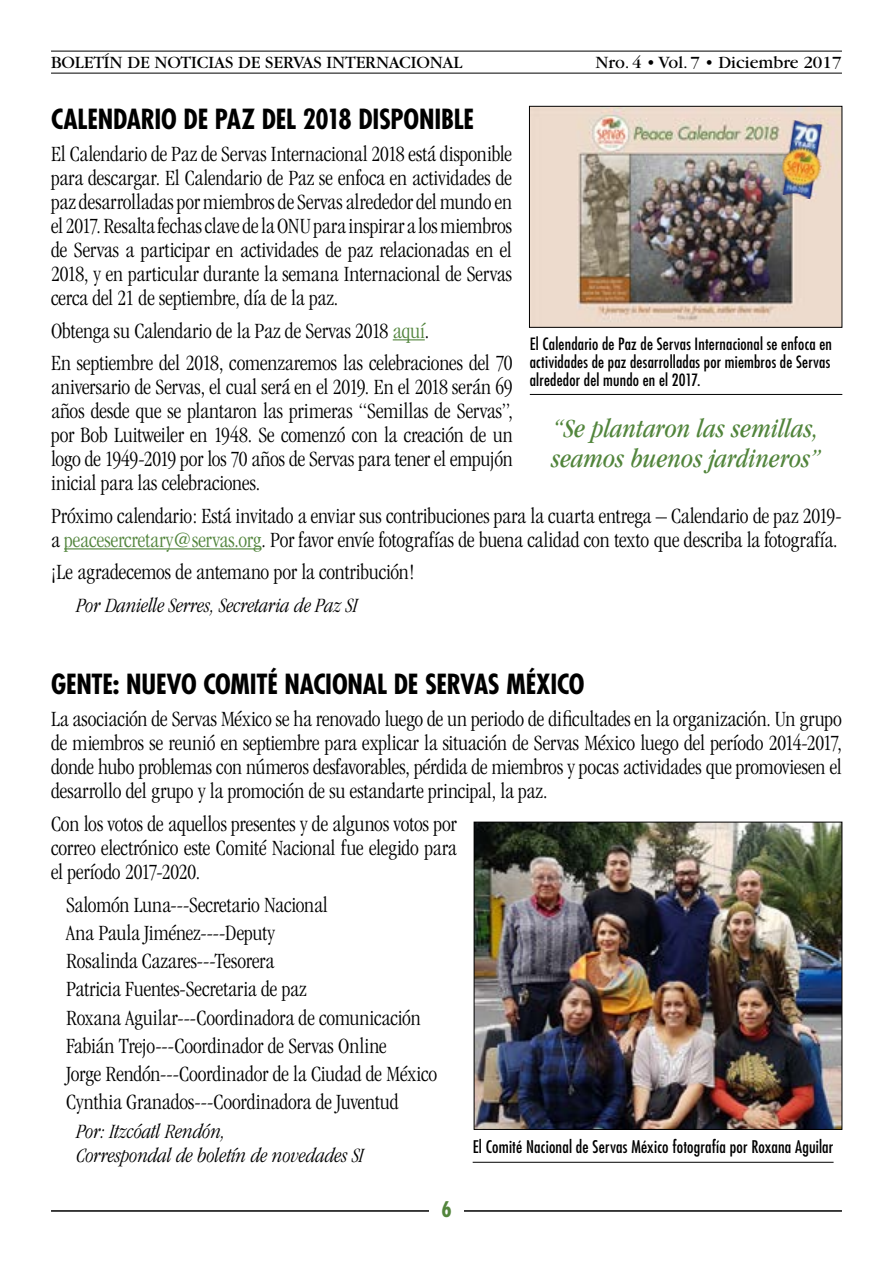
<style>
.page{position:relative;width:893px;height:1263px;background:#fff}
.page>*{position:absolute;margin:0;border:0;box-sizing:border-box;transform-origin:0 0}
.t1{font:700 condensed 27px "Futura Std";letter-spacing:-.01em;color:#000}
.t2{font:italic condensed 27px/30px "Garamond";letter-spacing:.01em;color:#52853c}
.t3{font:300 condensed 22.5px/24px "Garamond";letter-spacing:-.005em;color:#000;text-align:justify}
.t4{font:italic 300 condensed 21px/24px "Garamond";color:#000}
.t5{font:700 condensed 21px "Futura Std";color:#52853c}
.t6{font:18px "Garamond";color:#000}
.t7{font:condensed 16.95px "Futura Std";letter-spacing:.01em;color:#000}
.t8{font:condensed 16.5px/18px "Futura Std";letter-spacing:.015em;color:#000;text-align:justify}
.s1{color:#52853d}
</style>
<div class="page">
<hr style="left:51px;top:1210px;width:791px;height:2px;background:#000">
<div style="left:429px;top:1199px;width:35px;height:27px;background:#fff"></div>
<hr style="left:51px;top:51px;width:791px;height:1px;background:#000">
<hr style="left:51px;top:73px;width:791px;height:1px;background:#000">
<hr style="left:393px;top:339px;width:32px;height:1px;background:#52853d">
<hr style="left:64px;top:548px;width:197px;height:1px;background:#52853d">
<hr style="left:473px;top:1162px;width:361px;height:1px;background:#000">
<img style="left:476px;top:824px;width:364px;height:304px">
<div style="left:474px;top:822px;width:368px;height:308px;border:1px solid #000"></div>
<img style="left:531px;top:108px;width:309px;height:218px">
<div style="left:529px;top:106px;width:313px;height:222px;border:1px solid #000"></div>
<hr style="left:530px;top:394px;width:312px;height:1px;background:#000">
<img style="left:778px;top:119px;width:50px;height:81px">
<p class="t6" style="left:51px;top:53px;width:413px">BOLETÍN DE NOTICIAS DE SERVAS INTERNACIONAL</p>
<p class="t6" style="left:596px;top:53px;width:247px">Nro. 4 • Vol. 7 • Diciembre 2017</p>
<p class="t1" style="left:51px;top:102px;width:425px">CALENDARIO DE PAZ DEL 2018 DISPONIBLE</p>
<p class="t3" style="left:51px;top:142px;width:463px">El Calendario de Paz de Servas Internacional 2018 está disponible para descargar. El Calendario de Paz se enfoca en actividades de paz desarrolladas por miembros de Servas alrededor del mundo en el 2017. Resalta fechas clave de la ONU para inspirar a los miembros de Servas a participar en actividades de paz relacionadas en el 2018, y en particular durante la semana Internacional de Servas cerca del 21 de septiembre, día de la paz.</p>
<p class="t3" style="left:51px;top:314px;width:463px;line-height:32.5px">Obtenga su Calendario de la Paz de Servas 2018 <span class="s1">aquí</span>.<br>En septiembre del 2018, comenzaremos las celebraciones del 70</p>
<p class="t3" style="left:51px;top:375px;width:463px">aniversario de Servas, el cual será en el 2019. En el 2018 serán 69 años desde que se plantaron las primeras “Semillas de Servas”, por Bob Luitweiler en 1948. Se comenzó con la creación de un logo de 1949-2019 por los 70 años de Servas para tener el empujón inicial para las celebraciones.</p>
<p class="t3" style="left:51px;top:504px;width:792px">Próximo calendario: Está invitado a enviar sus contribuciones para la cuarta entrega – Calendario de paz 2019- a <span class="s1">peacesercretary@servas.org</span>. Por favor envíe fotografías de buena calidad con texto que describa la fotografía.</p>
<p class="t3" style="left:51px;top:560px;width:365px">¡Le agradecemos de antemano por la contribución!</p>
<p class="t4" style="left:77px;top:593px;width:283px">Por Danielle Serres, Secretaria de Paz SI</p>
<p class="t8" style="left:530px;top:334px;width:304px">El Calendario de Paz de Servas Internacional se enfoca en actividades de paz desarrolladas por miembros de Servas alrededor del mundo en el 2017.</p>
<p class="t2" style="left:551px;top:414px;width:271px">“Se plantaron las semillas, seamos buenos jardineros”</p>
<p class="t1" style="left:51px;top:667px;width:535px">GENTE: NUEVO COMITÉ NACIONAL DE SERVAS MÉXICO</p>
<p class="t3" style="left:51px;top:707px;width:792px">La asociación de Servas México se ha renovado luego de un periodo de dificultades en la organización. Un grupo de miembros se reunió en septiembre para explicar la situación de Servas México luego del período 2014-2017, donde hubo problemas con números desfavorables, pérdida de miembros y pocas actividades que promoviesen el desarrollo del grupo y la promoción de su estandarte principal, la paz.</p>
<p class="t3" style="left:51px;top:812px;width:407px">Con los votos de aquellos presentes y de algunos votos por correo electrónico este Comité Nacional fue elegido para el período 2017-2020.</p>
<p class="t3" style="left:66px;top:890px;width:373px;line-height:28.2px;text-align:left">Salomón Luna---Secretario Nacional<br>Ana Paula Jiménez----Deputy<br>Rosalinda Cazares---Tesorera<br>Patricia Fuentes-Secretaria de paz<br>Roxana Aguilar---Coordinadora de comunicación Fabián Trejo---Coordinador de Servas Online<br>Jorge Rendón---Coordinador de la Ciudad de México Cynthia Granados---Coordinadora de Juventud</p>
<p class="t4" style="left:77px;top:1119px;width:289px">Por: Itzcóatl Rendón,<br>Correspondal de boletín de novedades SI</p>
<p class="t7" style="left:473px;top:1137px;width:362px">El Comité Nacional de Servas México fotografía por Roxana Aguilar</p>
<p class="t5" style="left:442px;top:1196px;width:12px">6</p>
</div>
